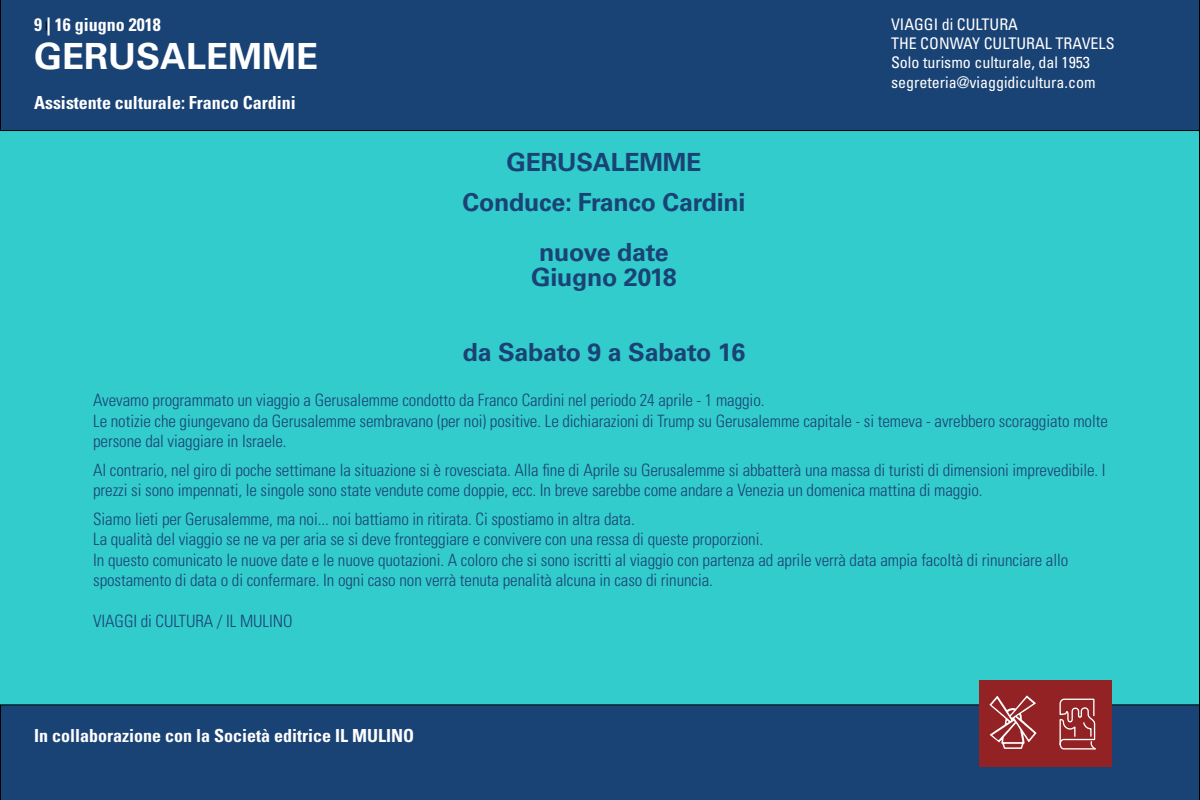
<style>
.page{position:relative;width:1200px;height:800px;background:#1a4375}
.page>*{position:absolute;margin:0;border:0;box-sizing:border-box;transform-origin:0 0}
.t1{font:700 36px "Univers LT Std";color:#fff}
.t2{font:700 25px/40px "Univers LT Std";letter-spacing:-.01em;color:#1a4375;text-align:center}
.t3{font:700 condensed 18px "Univers LT Std";color:#fff}
.t4{font:300 condensed 17px/20.4px "Univers LT Std";letter-spacing:-.005em;color:#1a4375}
.t5{font:condensed 16px/19.2px "Univers LT Std";color:#fff}
</style>
<div class="page">
<div style="left:0;top:130px;width:1200px;height:575px;background:#3cc"></div>
<div style="left:979px;top:680px;width:133px;height:86px;background:#922224"></div>
<svg style="left:1059px;top:698px;width:37px;height:52px"></svg>
<svg style="left:989px;top:696px;width:48px;height:53px"></svg>
<p class="t3" style="left:34px;top:13px;width:128px">9 | 16 giugno 2018</p>
<h1 class="t1" style="left:34px;top:35px;width:286px">GERUSALEMME</h1>
<p class="t3" style="left:34px;top:92px;width:263px">Assistente culturale: Franco Cardini</p>
<h2 class="t2" style="left:463px;top:142px;width:284px">GERUSALEMME<br>Conduce: Franco Cardini</h2>
<h2 class="t2" style="left:531px;top:240px;width:147px;line-height:25px">nuove date<br>Giugno 2018</h2>
<p class="t5" style="left:891px;top:15px;width:225px">VIAGGI di CULTURA<br>THE CONWAY CULTURAL TRAVELS<br>Solo turismo culturale, dal 1953 segreteria@viaggidicultura.com</p>
<h2 class="t2" style="left:463px;top:332px;width:284px">da Sabato 9 a Sabato 16</h2>
<p class="t4" style="left:93px;top:390px;width:1016px">Avevamo programmato un viaggio a Gerusalemme condotto da Franco Cardini nel periodo 24 aprile - 1 maggio.<br>Le notizie che giungevano da Gerusalemme sembravano (per noi) positive. Le dichiarazioni di Trump su Gerusalemme capitale - si temeva - avrebbero scoraggiato molte persone dal viaggiare in Israele.</p>
<p class="t4" style="left:93px;top:460px;width:1014px">Al contrario, nel giro di poche settimane la situazione si è rovesciata. Alla fine di Aprile su Gerusalemme si abbatterà una massa di turisti di dimensioni imprevedibile. I prezzi si sono impennati, le singole sono state vendute come doppie, ecc. In breve sarebbe come andare a Venezia un domenica mattina di maggio.</p>
<p class="t4" style="left:93px;top:509px;width:977px">Siamo lieti per Gerusalemme, ma noi... noi battiamo in ritirata. Ci spostiamo in altra data.<br>La qualità del viaggio se ne va per aria se si deve fronteggiare e convivere con una ressa di queste proporzioni.<br>In questo comunicato le nuove date e le nuove quotazioni. A coloro che si sono iscritti al viaggio con partenza ad aprile verrà data ampia facoltà di rinunciare allo spostamento di data o di confermare. In ogni caso non verrà tenuta penalità alcuna in caso di rinuncia.</p>
<p class="t4" style="left:93px;top:611px;width:201px">VIAGGI di CULTURA / IL MULINO</p>
<p class="t3" style="left:34px;top:724px;width:381px">In collaborazione con la Società editrice IL MULINO</p>
</div>
